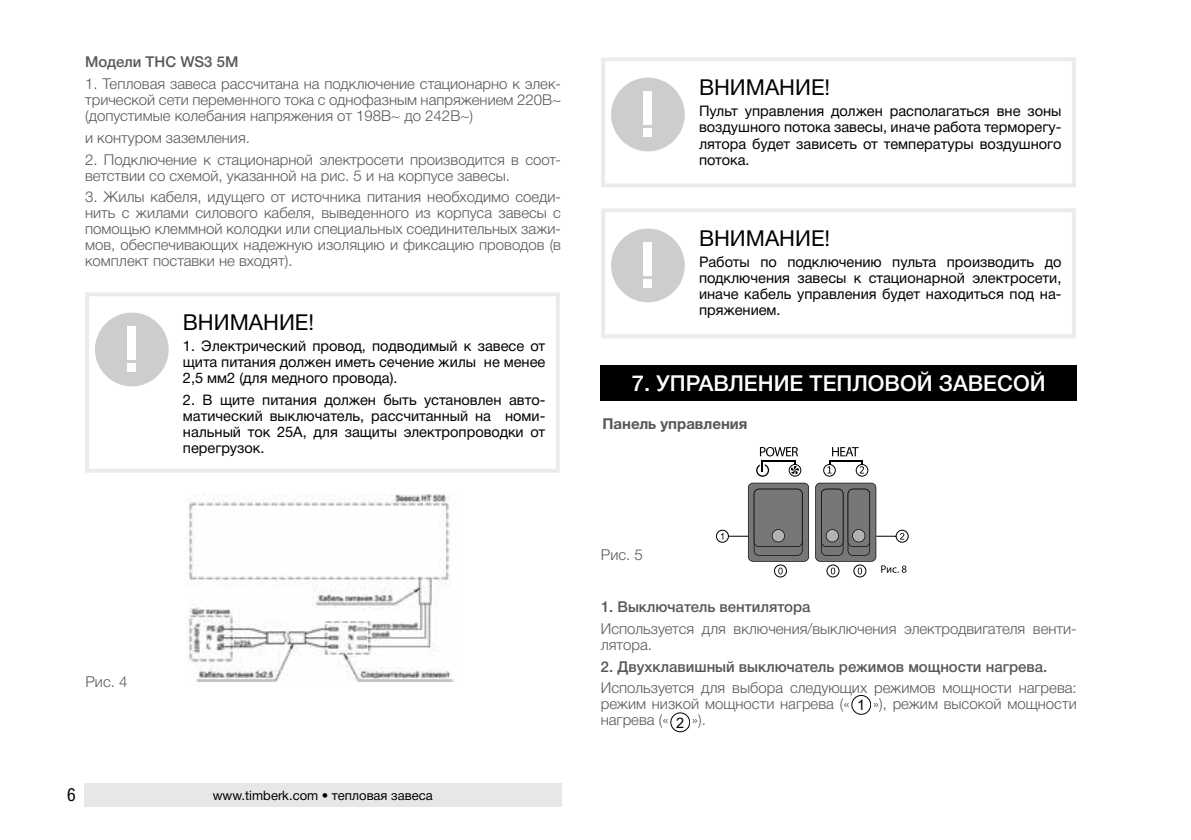
<style>
.page{position:relative;width:1191px;height:840px;background:#fff}
.page>*{position:absolute;margin:0;border:0;box-sizing:border-box;transform-origin:0 0}
.t1{font:22px "Helvetica Neue Cyr";color:#000}
.t2{font:500 22px "Helvetica Neue Cyr";color:#fff}
.t3{font:18px "Helios Cond C";color:#000}
.t4{font:300 15px/16px "Helvetica Neue Cyr";color:#585858;text-align:justify}
.t5{font:500 15px "Helvetica Neue Cyr";color:#585858}
.t6{font:700 15px "Helvetica Neue Cyr";color:#585858}
.t7{font:14.6px/16px "Helvetica Neue Cyr";color:#000;text-align:justify}
.t8{font:13px "Helvetica Neue Cyr";color:#000}
.s1{font-family:"Arial";font-weight:400;font-size:14.4px;color:#000}
</style>
<div class="page">
<img style="left:187px;top:494px;width:267px;height:186px">
<div style="left:851px;top:694px;width:20px;height:20px;border:1px solid #000;border-radius:50%"></div>
<div style="left:670px;top:712px;width:20px;height:19px;border:1px solid #000;border-radius:50%"></div>
<div style="left:85px;top:292px;width:475px;height:180px;border:4px solid #cdcdcd"></div>
<div style="left:601px;top:57px;width:474px;height:130px;border:4px solid #cdcdcd"></div>
<div style="left:601px;top:208px;width:474px;height:130px;border:4px solid #cdcdcd"></div>
<div style="left:95px;top:312px;width:74px;height:74px;background:#cdcdcd;border-radius:50%"></div>
<div style="left:127px;top:326px;width:9px;height:34px;background:#fff"></div>
<div style="left:127px;top:363px;width:9px;height:9px;background:#fff"></div>
<div style="left:611px;top:78px;width:74px;height:73px;background:#cdcdcd;border-radius:50%"></div>
<div style="left:643px;top:92px;width:9px;height:33px;background:#fff"></div>
<div style="left:643px;top:128px;width:9px;height:9px;background:#fff"></div>
<div style="left:611px;top:228px;width:74px;height:74px;background:#cdcdcd;border-radius:50%"></div>
<div style="left:643px;top:242px;width:9px;height:34px;background:#fff"></div>
<div style="left:643px;top:279px;width:9px;height:9px;background:#fff"></div>
<div style="left:600px;top:365px;width:477px;height:36px;background:#000"></div>
<svg style="left:823px;top:447px;width:45px;height:29px"></svg>
<div style="left:789px;top:464px;width:12px;height:12px;border:1px solid #000;border-radius:50%"></div>
<svg style="left:756px;top:447px;width:44px;height:29px"></svg>
<div style="left:716px;top:530px;width:12px;height:12px;border:1px solid #000;border-radius:50%"></div>
<div style="left:774px;top:564px;width:12px;height:12px;border:1px solid #000;border-radius:50%"></div>
<div style="left:827px;top:564px;width:12px;height:12px;border:1px solid #000;border-radius:50%"></div>
<div style="left:854px;top:564px;width:12px;height:12px;border:1px solid #000;border-radius:50%"></div>
<svg style="left:721px;top:482px;width:187px;height:92px"></svg>
<div style="left:84px;top:782px;width:477px;height:24px;background:#e7e7e7"></div>
<p class="t5" style="left:85px;top:54px;width:155px">Модели THC WS3 5М</p>
<p class="t4" style="left:85px;top:76px;width:477px">1. Тепловая завеса рассчитана на подключение стационарно к элек&shy;трической сети переменного тока с однофазным напряжением 220В~ (допустимые колебания напряжения от 198В~ до 242В~)</p>
<p class="t4" style="left:85px;top:130px;width:166px">и контуром заземления.</p>
<p class="t4" style="left:85px;top:151px;width:477px">2. Подключение к стационарной электросети производится в соот&shy;ветствии со схемой, указанной на рис. 5 и на корпусе завесы.</p>
<p class="t4" style="left:85px;top:189px;width:477px">3. Жилы кабеля, идущего от источника питания необходимо соеди&shy;нить с жилами силового кабеля, выведенного из корпуса завесы с помощью клеммной колодки или специальных соединительных зажи&shy;мов, обеспечивающих надежную изоляцию и фиксацию проводов (в комплект поставки не входят).</p>
<h1 class="t1" style="left:183px;top:310px;width:133px">ВНИМАНИЕ!</h1>
<p class="t7" style="left:183px;top:338px;width:364px">1. Электрический провод, подводимый к завесе от щита питания должен иметь сечение жилы не менее 2,5 мм2 (для медного провода).</p>
<p class="t7" style="left:183px;top:392px;width:364px">2. В щите питания должен быть установлен авто&shy;матический выключатель, рассчитанный на номи&shy;нальный ток 25А, для защиты электропроводки от перегрузок.</p>
<p class="t4" style="left:86px;top:673px;width:43px">Рис. 4</p>
<p class="t3" style="left:67px;top:783px;width:10px">6</p>
<p class="t8" style="left:213px;top:787px;width:221px">www.timberk.com • тепловая завеса</p>
<h1 class="t1" style="left:699px;top:75px;width:133px">ВНИМАНИЕ!</h1>
<p class="t7" style="left:699px;top:103px;width:364px">Пульт управления должен располагаться вне зоны воздушного потока завесы, иначе работа терморегу&shy;лятора будет зависеть от температуры воздушного потока.</p>
<h1 class="t1" style="left:699px;top:226px;width:133px">ВНИМАНИЕ!</h1>
<p class="t7" style="left:699px;top:254px;width:364px">Работы по подключению пульта производить до подключения завесы к стационарной электросети, иначе кабель управления будет находиться под на&shy;пряжением.</p>
<h1 class="t2" style="left:632px;top:371px;width:415px">7. УПРАВЛЕНИЕ ТЕПЛОВОЙ ЗАВЕСОЙ</h1>
<p class="t6" style="left:602px;top:415px;width:147px">Панель управления</p>
<p class="t4" style="left:601px;top:546px;width:43px">Рис. 5</p>
<p class="t5" style="left:601px;top:598px;width:211px">1. Выключатель вентилятора</p>
<p class="t4" style="left:601px;top:620px;width:477px">Используется для включения/выключения электродвигателя венти&shy;лятора.</p>
<p class="t5" style="left:601px;top:657px;width:448px">2. Двухклавишный выключатель режимов мощности нагрева.</p>
<p class="t4" style="left:601px;top:679px;width:477px">Используется для выбора следующих режимов мощности нагрева: режим низкой мощности нагрева (« <span class="s1">1</span> »), режим высокой мощности нагрева (« <sub>2</sub> »).</p>
</div>
